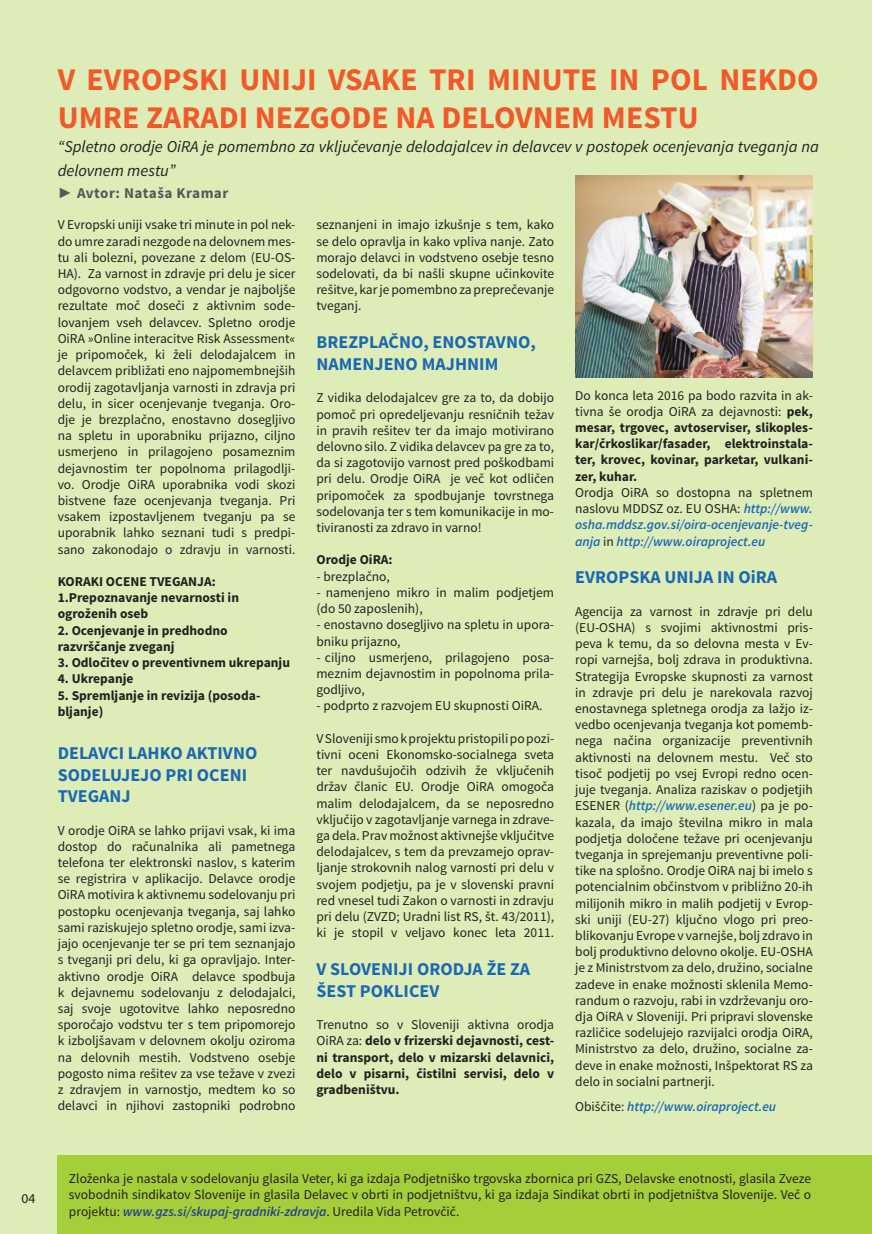
<style>
.page{position:relative;width:872px;height:1234px;background:#fff}
.page>*{position:absolute;margin:0;border:0;box-sizing:border-box;transform-origin:0 0}
.t1{font:700 31.5px/37.8px "Source Sans Pro";color:#f15929}
.t2{font:700 18px/21.6px "Source Sans Pro";color:#1a68b2}
.t3{font:italic 16.5px/24px "Source Sans Pro";color:#231f20}
.t4{font:700 15px "Source Sans Pro";letter-spacing:.03em;color:#57585a}
.t5{font:13.5px/16.2px "Source Sans Pro";color:#231f20;text-align:justify}
.t6{font:700 13.5px/16.2px "Source Sans Pro";color:#231f20}
.t7{font:italic 600 13.5px "Source Sans Pro";color:#1b68b3}
.t8{font:13.5px "Myriad Pro";color:#231f20}
.s1{font-family:"Times New Roman";font-weight:400}
.s2{font-weight:400}
.s3{font-weight:600;font-style:italic;color:#1b68b3}
.s4{font-weight:400;font-style:normal;color:#231f20}
.s5{font-weight:600;font-style:italic;color:#253f8e}
</style>
<div class="page">
<div style="left:0;top:0;width:872px;height:1233px;background:#deedb8"></div>
<div style="left:58px;top:1155px;width:814px;height:78px;background:#a4ce3a"></div>
<img style="left:575px;top:176px;width:238px;height:201px">
<p class="t1" style="left:58px;top:62px;width:762px">V EVROPSKI UNIJI VSAKE TRI MINUTE IN POL NEKDO<br>UMRE ZARADI NEZGODE NA DELOVNEM MESTU</p>
<p class="t3" style="left:58px;top:134px;width:762px">“Spletno orodje OiRA je pomembno za vključevanje delodajalcev in delavcev v postopek ocenjevanja tveganja na delovnem mestu”</p>
<p class="t4" style="left:58px;top:183px;width:172px"><span class="s1">►</span> Avtor: Nataša Kramar</p>
<p class="t5" style="left:58px;top:217px;width:239px">V Evropski uniji vsake tri minute in pol nek&shy;do umre zaradi nezgode na delovnem mes&shy;tu ali bolezni, povezane z delom (EU-OS-HA). Za varnost in zdravje pri delu je sicer odgovorno vodstvo, a vendar je najboljše rezultate moč doseči z aktivnim sode&shy;lovanjem vseh delavcev. Spletno orodje OiRA »Online interacitve Risk Assessment« je pripomoček, ki želi delodajalcem in delavcem približati eno najpomembnejših orodij zagotavljanja varnosti in zdravja pri delu, in sicer ocenjevanje tveganja. Oro&shy;dje je brezplačno, enostavno dosegljivo na spletu in uporabniku prijazno, ciljno usmerjeno in prilagojeno posameznim dejavnostim ter popolnoma prilagodlji&shy;vo. Orodje OiRA uporabnika vodi skozi bistvene faze ocenjevanja tveganja. Pri vsakem izpostavljenem tveganju pa se uporabnik lahko seznani tudi s predpi&shy;sano zakonodajo o zdravju in varnosti.</p>
<p class="t6" style="left:58px;top:574px;width:183px">KORAKI OCENE TVEGANJA:<br>1.Prepoznavanje nevarnosti in ogroženih oseb</p>
<p class="t6" style="left:58px;top:622px;width:171px">2. Ocenjevanje in predhodno razvrščanje zveganj</p>
<p class="t6" style="left:58px;top:655px;width:234px">3. Odločitev o preventivnem ukrepanju</p>
<p class="t6" style="left:58px;top:671px;width:77px">4. Ukrepanje</p>
<p class="t6" style="left:58px;top:687px;width:204px">5. Spremljanje in revizija (posoda&shy;bljanje)</p>
<p class="t2" style="left:58px;top:742px;width:201px">DELAVCI LAHKO AKTIVNO<br>SODELUJEJO PRI OCENI<br>TVEGANJ</p>
<p class="t5" style="left:58px;top:822px;width:239px">V orodje OiRA se lahko prijavi vsak, ki ima dostop do računalnika ali pametnega telefona ter elektronski naslov, s katerim se registrira v aplikacijo. Delavce orodje OiRA motivira k aktivnemu sodelovanju pri postopku ocenjevanja tveganja, saj lahko sami raziskujejo spletno orodje, sami izva&shy;jajo ocenjevanje ter se pri tem seznanjajo s tveganji pri delu, ki ga opravljajo. Inter&shy;aktivno orodje OiRA delavce spodbuja k dejavnemu sodelovanju z delodajalci, saj svoje ugotovitve lahko neposredno sporočajo vodstvu ter s tem pripomorejo k izboljšavam v delovnem okolju oziroma na delovnih mestih. Vodstveno osebje pogosto nima rešitev za vse težave v zvezi z zdravjem in varnostjo, medtem ko so delavci in njihovi zastopniki podrobno</p>
<p class="t5" style="left:316px;top:217px;width:239px">seznanjeni in imajo izkušnje s tem, kako se delo opravlja in kako vpliva nanje. Zato morajo delavci in vodstveno osebje tesno sodelovati, da bi našli skupne učinkovite rešitve, kar je pomembno za preprečevanje tveganj.</p>
<p class="t2" style="left:316px;top:332px;width:221px">BREZPLAČNO, ENOSTAVNO,<br>NAMENJENO MAJHNIM</p>
<p class="t5" style="left:316px;top:390px;width:239px">Z vidika delodajalcev gre za to, da dobijo pomoč pri opredeljevanju resničnih težav in pravih rešitev ter da imajo motivirano delovno silo. Z vidika delavcev pa gre za to, da si zagotovijo varnost pred poškodbami pri delu. Orodje OiRA je več kot odličen pripomoček za spodbujanje tovrstnega sodelovanja ter s tem komunikacije in mo&shy;tiviranosti za zdravo in varno!</p>
<p class="t6" style="left:316px;top:552px;width:78px">Orodje OiRA:</p>
<p class="t5" style="left:316px;top:568px;width:75px">- brezplačno,</p>
<p class="t5" style="left:316px;top:584px;width:239px">- namenjeno mikro in malim podjetjem (do 50 zaposlenih),</p>
<p class="t5" style="left:316px;top:616px;width:239px">- enostavno dosegljivo na spletu in upora&shy;bniku prijazno,</p>
<p class="t5" style="left:316px;top:649px;width:239px">- ciljno usmerjeno, prilagojeno posa&shy;meznim dejavnostim in popolnoma prila&shy;godljivo,</p>
<p class="t5" style="left:316px;top:697px;width:227px">- podprto z razvojem EU skupnosti OiRA.</p>
<p class="t5" style="left:316px;top:730px;width:239px">V Sloveniji smo k projektu pristopili po pozi&shy;tivni oceni Ekonomsko-socialnega sveta ter navdušujočih odzivih že vključenih držav članic EU. Orodje OiRA omogoča malim delodajalcem, da se neposredno vključijo v zagotavljanje varnega in zdrave&shy;ga dela. Prav možnost aktivnejše vključitve delodajalcev, s tem da prevzamejo oprav&shy;ljanje strokovnih nalog varnosti pri delu v svojem podjetju, pa je v slovenski pravni red vnesel tudi Zakon o varnosti in zdravju pri delu (ZVZD; Uradni list RS, št. 43/2011), ki je stopil v veljavo konec leta 2011.</p>
<p class="t2" style="left:316px;top:958px;width:215px">V SLOVENIJI ORODJA ŽE ZA<br>ŠEST POKLICEV</p>
<p class="t6" style="left:316px;top:1016px;width:239px;text-align:justify"><span class="s2">Trenutno so v Sloveniji aktivna orodja OiRA za:</span> delo v frizerski dejavnosti, cest&shy;ni transport, delo v mizarski delavnici, delo v pisarni, čistilni servisi, delo v gradbeništvu.</p>
<p class="t6" style="left:575px;top:387px;width:239px"><span class="s2">Do konca leta 2016 pa bodo razvita in ak&shy;tivna še orodja OiRA za dejavnosti:</span> pek, mesar, trgovec, avtoserviser, slikoples&shy;kar/črkoslikar/fasader, elektroinstala&shy;ter, krovec, kovinar, parketar, vulkani&shy;zer, kuhar.<br><span class="s2">Orodja OiRA so dostopna na spletnem naslovu MDDSZ oz. EU OSHA:</span> <span class="s3">http://www. osha.mddsz.gov.si/oira-ocenjevanje-tveg&shy;anja</span> <span class="s2">in</span> <span class="s3">http://www.oiraproject.eu</span></p>
<p class="t2" style="left:575px;top:567px;width:203px">EVROPSKA UNIJA IN OiRA</p>
<p class="t5" style="left:575px;top:603px;width:239px">Agencija za varnost in zdravje pri delu (EU-OSHA) s svojimi aktivnostmi pris&shy;peva k temu, da so delovna mesta v Ev&shy;ropi varnejša, bolj zdrava in produktivna.<br>Strategija Evropske skupnosti za varnost in zdravje pri delu je narekovala razvoj enostavnega spletnega orodja za lažjo iz&shy;vedbo ocenjevanja tveganja kot pomemb&shy;nega načina organizacije preventivnih aktivnosti na delovnem mestu. Več sto tisoč podjetij po vsej Evropi redno ocen&shy;juje tveganja. Analiza raziskav o podjetjih ESENER (<span class="s3">http://www.esener.eu</span>) pa je po&shy;kazala, da imajo številna mikro in mala podjetja določene težave pri ocenjevanju tveganja in sprejemanju preventivne poli&shy;tike na splošno. Orodje OiRA naj bi imelo s potencialnim občinstvom v približno 20-ih milijonih mikro in malih podjetij v Evrop&shy;ski uniji (EU-27) ključno vlogo pri preo&shy;blikovanju Evrope v varnejše, bolj zdravo in bolj produktivno delovno okolje. EU-OSHA je z Ministrstvom za delo, družino, socialne zadeve in enake možnosti sklenila Memo&shy;randum o razvoju, rabi in vzdrževanju oro&shy;dja OiRA v Sloveniji. Pri pripravi slovenske različice sodelujejo razvijalci orodja OiRA, Ministrstvo za delo, družino, socialne za&shy;deve in enake možnosti, Inšpektorat RS za delo in socialni partnerji.</p>
<p class="t7" style="left:575px;top:1097px;width:202px"><span class="s4">Obiščite:</span> http://www.oiraproject.eu</p>
<p class="t8" style="left:21px;top:1189px;width:15px">04</p>
<p class="t5" style="left:69px;top:1170px;width:744px">Zloženka je nastala v sodelovanju glasila Veter, ki ga izdaja Podjetniško trgovska zbornica pri GZS, Delavske enotnosti, glasila Zveze svobodnih sindikatov Slovenije in glasila Delavec v obrti in podjetništvu, ki ga izdaja Sindikat obrti in podjetništva Slovenije. Več o projektu: <span class="s5">www.gzs.si/skupaj-gradniki-zdravja</span>. Uredila Vida Petrovčič.</p>
</div>
